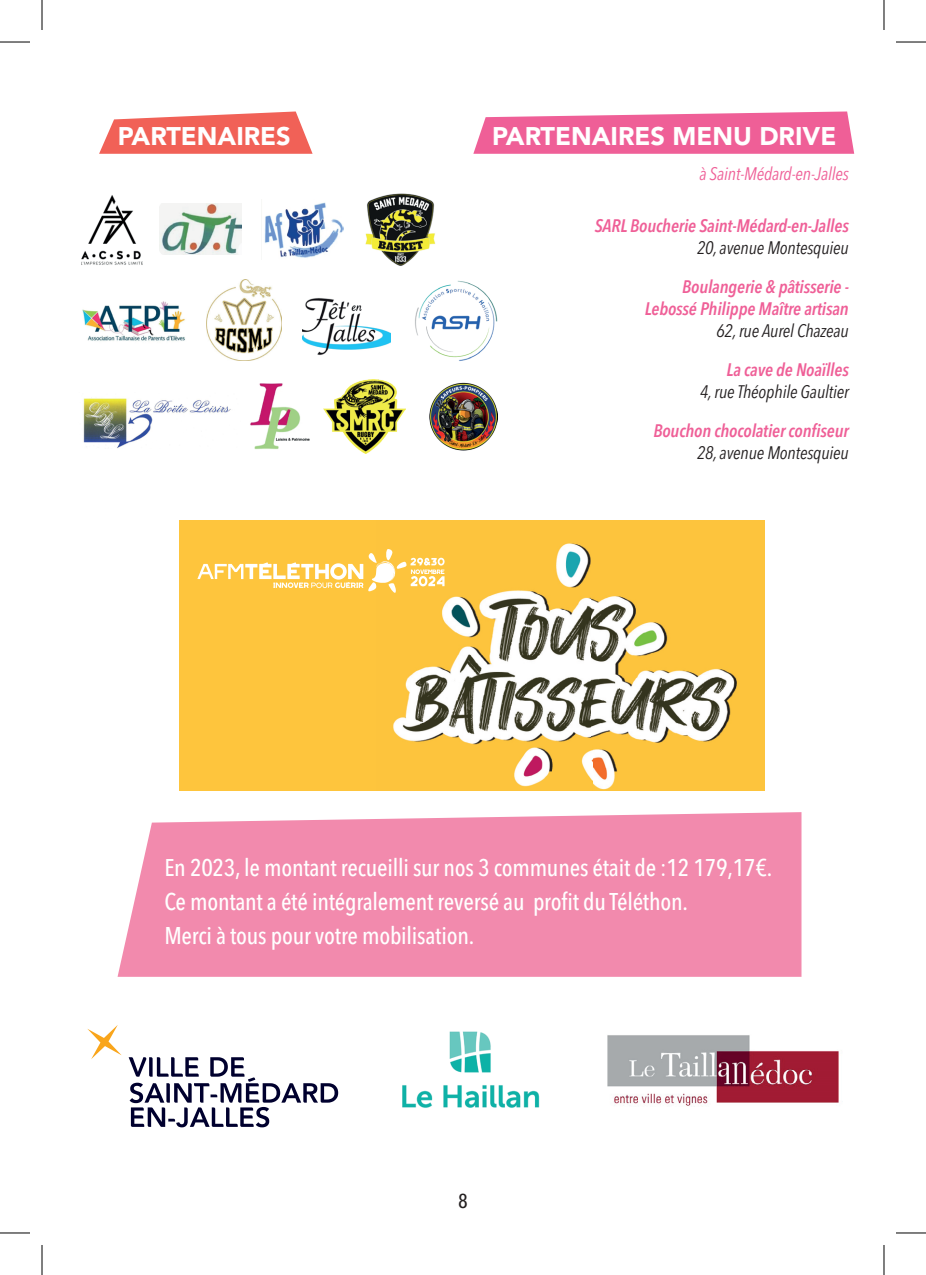
<style>
.page{position:relative;width:926px;height:1275px;background:#fff}
.page>*{position:absolute;margin:0;border:0;box-sizing:border-box;transform-origin:0 0}
.t1{font:900 25.4px "Avenir LT Std";color:#fff}
.t2{font:500 condensed 24px/34px "Avenir Next LT Pro";letter-spacing:-.01em;color:#fff}
.t3{font:500 condensed 20px "Avenir Next LT Pro";color:#231f20}
.t4{font:italic 600 condensed 18px/22px "Avenir Next LT Pro";letter-spacing:-.01em;color:#ef5f97;text-align:right}
.t5{font:italic condensed 18px "Avenir Next LT Pro";letter-spacing:-.01em;color:#231f20}
.t6{font:italic condensed 18px "Avenir Next LT Pro";letter-spacing:-.01em;color:#ef5f97}
</style>
<div class="page">
<div style="left:179px;top:520px;width:390px;height:271px;background:#fec53d"></div>
<svg style="left:99px;top:111px;width:214px;height:43px"></svg>
<div style="left:118px;top:812px;width:683px;height:164px;background:#f28aad"></div>
<svg style="left:87px;top:1025px;width:35px;height:34px"></svg>
<svg style="left:129px;top:1057px;width:209px;height:70px"></svg>
<img style="left:402px;top:1031px;width:138px;height:77px">
<img style="left:607px;top:1035px;width:232px;height:72px">
<svg style="left:473px;top:111px;width:381px;height:43px;background:#f06fa2"></svg>
<img style="left:82px;top:195px;width:61px;height:70px">
<img style="left:250px;top:383px;width:60px;height:66px">
<img style="left:264px;top:202px;width:80px;height:56px">
<img style="left:82px;top:301px;width:103px;height:40px">
<img style="left:159px;top:203px;width:82px;height:51px">
<img style="left:83px;top:398px;width:148px;height:50px">
<img style="left:207px;top:280px;width:74px;height:81px">
<img style="left:323px;top:380px;width:82px;height:73px">
<img style="left:303px;top:298px;width:88px;height:57px">
<img style="left:430px;top:382px;width:68px;height:68px">
<img style="left:393px;top:520px;width:371px;height:271px">
<svg style="left:197px;top:549px;width:248px;height:49px"></svg>
<img style="left:365px;top:193px;width:71px;height:73px">
<img style="left:415px;top:280px;width:83px;height:81px">
<hr style="left:0;top:42px;width:30px;height:1px;background:#000">
<hr style="left:896px;top:42px;width:30px;height:1px;background:#000">
<hr style="left:0;top:1232px;width:30px;height:1px;background:#000">
<hr style="left:896px;top:1232px;width:30px;height:1px;background:#000">
<hr style="left:42px;top:0;width:1px;height:30px;background:#000">
<hr style="left:42px;top:1245px;width:1px;height:30px;background:#000">
<hr style="left:884px;top:0;width:1px;height:30px;background:#000">
<hr style="left:884px;top:1245px;width:1px;height:30px;background:#000">
<p class="t1" style="left:118px;top:121px;width:174px">PARTENAIRES</p>
<p class="t1" style="left:492px;top:121px;width:346px">PARTENAIRES MENU DRIVE</p>
<p class="t6" style="left:699px;top:163px;width:151px">à Saint-Médard-en-Jalles</p>
<p class="t4" style="left:595px;top:214px;width:256px">SARL Boucherie Saint-Médard-en-Jalles</p>
<p class="t5" style="left:697px;top:237px;width:153px">20, avenue Montesquieu</p>
<p class="t4" style="left:645px;top:275px;width:206px">Boulangerie &amp; pâtisserie -<br>Lebossé Philippe Maître artisan</p>
<p class="t5" style="left:716px;top:320px;width:134px">62, rue Aurel Chazeau</p>
<p class="t4" style="left:726px;top:358px;width:124px">La cave de Noaïlles</p>
<p class="t5" style="left:700px;top:381px;width:150px">4, rue Théophile Gaultier</p>
<p class="t4" style="left:653px;top:419px;width:197px">Bouchon chocolatier confiseur</p>
<p class="t5" style="left:697px;top:442px;width:153px">28, avenue Montesquieu</p>
<p class="t2" style="left:164px;top:850px;width:609px">En 2023, le montant recueilli sur nos 3 communes était de :12 179,17€.<br>Ce montant a été intégralement reversé au profit du Téléthon.<br>Merci à tous pour votre mobilisation.</p>
<p class="t3" style="left:458px;top:1188px;width:11px">8</p>
</div>
